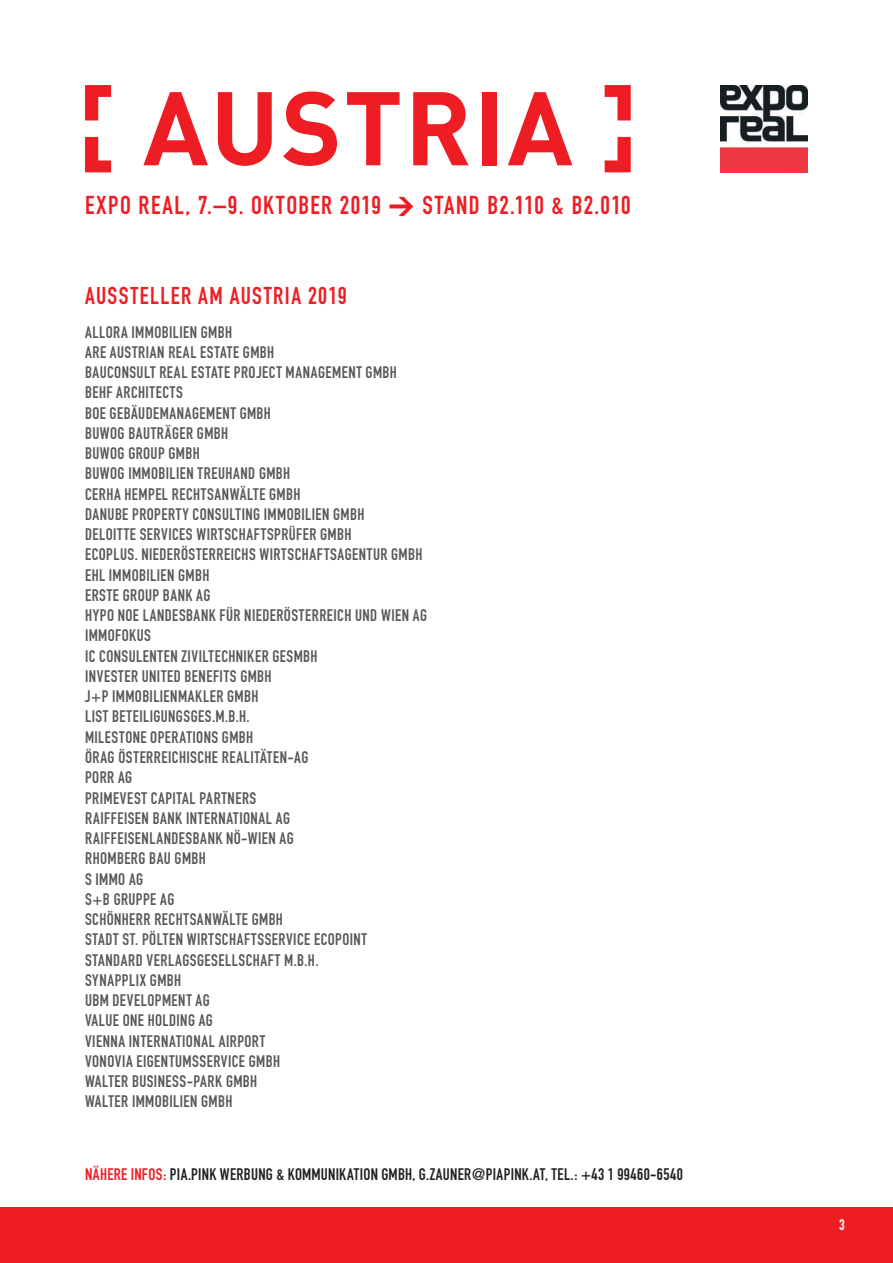
<style>
.page{position:relative;width:893px;height:1263px;background:#fff}
.page>*{position:absolute;margin:0;border:0;box-sizing:border-box;transform-origin:0 0}
.t1{font:25.5px "DIN Engschrift Alternate";letter-spacing:.05em;color:#ee1d23}
.t2{font:24px "DIN Engschrift Alternate";letter-spacing:.06em;color:#ee1d23}
.t3{font:16.5px "DIN Engschrift Alternate";letter-spacing:.03em;color:#57585a}
.t4{font:16.5px "DIN Engschrift Alternate";letter-spacing:.015em;color:#231f20}
.t5{font:15px "DIN Engschrift Alternate";color:#fff}
.s1{font-family:"DIN";font-weight:900}
.s2{color:#ee1d23}
</style>
<div class="page">
<img style="left:720px;top:85px;width:88px;height:87px">
<svg style="left:143px;top:92px;width:65px;height:73px"></svg>
<svg style="left:218px;top:92px;width:54px;height:74px"></svg>
<svg style="left:283px;top:92px;width:54px;height:74px"></svg>
<svg style="left:347px;top:92px;width:53px;height:73px"></svg>
<svg style="left:413px;top:92px;width:56px;height:73px"></svg>
<div style="left:482px;top:92px;width:15px;height:73px;background:#ee1d23"></div>
<svg style="left:508px;top:92px;width:64px;height:73px"></svg>
<svg style="left:85px;top:85px;width:26px;height:35px"></svg>
<svg style="left:85px;top:137px;width:26px;height:35px"></svg>
<svg style="left:605px;top:137px;width:26px;height:35px"></svg>
<svg style="left:605px;top:85px;width:26px;height:35px"></svg>
<div style="left:0;top:1207px;width:893px;height:56px;background:#ee1d23"></div>
<p class="t1" style="left:85px;top:190px;width:547px">EXPO REAL, 7.–9. OKTOBER 2019 <span class="s1">&gt;</span> STAND B2.110 &amp; B2.010</p>
<p class="t2" style="left:85px;top:281px;width:263px">AUSSTELLER AM AUSTRIA 2019</p>
<p class="t3" style="left:85px;top:322px;width:148px">ALLORA IMMOBILIEN GMBH</p>
<p class="t3" style="left:85px;top:342px;width:191px">ARE AUSTRIAN REAL ESTATE GMBH</p>
<p class="t3" style="left:85px;top:363px;width:313px">BAUCONSULT REAL ESTATE PROJECT MANAGEMENT GMBH</p>
<p class="t3" style="left:85px;top:383px;width:99px">BEHF ARCHITECTS</p>
<p class="t3" style="left:85px;top:403px;width:187px">BOE GEBÄUDEMANAGEMENT GMBH</p>
<p class="t3" style="left:85px;top:423px;width:145px">BUWOG BAUTRÄGER GMBH</p>
<p class="t3" style="left:85px;top:444px;width:116px">BUWOG GROUP GMBH</p>
<p class="t3" style="left:85px;top:464px;width:207px">BUWOG IMMOBILIEN TREUHAND GMBH</p>
<p class="t3" style="left:85px;top:484px;width:217px">CERHA HEMPEL RECHTSANWÄLTE GMBH</p>
<p class="t3" style="left:85px;top:504px;width:281px">DANUBE PROPERTY CONSULTING IMMOBILIEN GMBH</p>
<p class="t3" style="left:85px;top:525px;width:268px">DELOITTE SERVICES WIRTSCHAFTSPRÜFER GMBH</p>
<p class="t3" style="left:85px;top:545px;width:339px">ECOPLUS. NIEDERÖSTERREICHS WIRTSCHAFTSAGENTUR GMBH</p>
<p class="t3" style="left:85px;top:565px;width:126px">EHL IMMOBILIEN GMBH</p>
<p class="t3" style="left:85px;top:585px;width:127px">ERSTE GROUP BANK AG</p>
<p class="t3" style="left:85px;top:606px;width:344px">HYPO NOE LANDESBANK FÜR NIEDERÖSTERREICH UND WIEN AG</p>
<p class="t3" style="left:85px;top:626px;width:67px">IMMOFOKUS</p>
<p class="t3" style="left:85px;top:646px;width:234px">IC CONSULENTEN ZIVILTECHNIKER GESMBH</p>
<p class="t3" style="left:85px;top:666px;width:188px">INVESTER UNITED BENEFITS GMBH</p>
<p class="t3" style="left:85px;top:687px;width:175px">J+P IMMOBILIENMAKLER GMBH</p>
<p class="t3" style="left:85px;top:707px;width:166px">LIST BETEILIGUNGSGES.M.B.H.</p>
<p class="t3" style="left:85px;top:727px;width:170px">MILESTONE OPERATIONS GMBH</p>
<p class="t3" style="left:85px;top:747px;width:225px">ÖRAG ÖSTERREICHISCHE REALITÄTEN-AG</p>
<p class="t3" style="left:85px;top:768px;width:49px">PORR AG</p>
<p class="t3" style="left:85px;top:788px;width:173px">PRIMEVEST CAPITAL PARTNERS</p>
<p class="t3" style="left:85px;top:808px;width:207px">RAIFFEISEN BANK INTERNATIONAL AG</p>
<p class="t3" style="left:85px;top:828px;width:210px">RAIFFEISENLANDESBANK NÖ-WIEN AG</p>
<p class="t3" style="left:85px;top:849px;width:122px">RHOMBERG BAU GMBH</p>
<p class="t3" style="left:85px;top:869px;width:60px">S IMMO AG</p>
<p class="t3" style="left:85px;top:889px;width:91px">S+B GRUPPE AG</p>
<p class="t3" style="left:85px;top:909px;width:199px">SCHÖNHERR RECHTSANWÄLTE GMBH</p>
<p class="t3" style="left:85px;top:930px;width:284px">STADT ST. PÖLTEN WIRTSCHAFTSSERVICE ECOPOINT</p>
<p class="t3" style="left:85px;top:950px;width:235px">STANDARD VERLAGSGESELLSCHAFT M.B.H.</p>
<p class="t3" style="left:85px;top:970px;width:98px">SYNAPPLIX GMBH</p>
<p class="t3" style="left:85px;top:990px;width:126px">UBM DEVELOPMENT AG</p>
<p class="t3" style="left:85px;top:1011px;width:129px">VALUE ONE HOLDING AG</p>
<p class="t3" style="left:85px;top:1031px;width:182px">VIENNA INTERNATIONAL AIRPORT</p>
<p class="t3" style="left:85px;top:1051px;width:197px">VONOVIA EIGENTUMSSERVICE GMBH</p>
<p class="t3" style="left:85px;top:1071px;width:174px">WALTER BUSINESS-PARK GMBH</p>
<p class="t3" style="left:85px;top:1092px;width:149px">WALTER IMMOBILIEN GMBH</p>
<p class="t4" style="left:85px;top:1164px;width:599px"><span class="s2">NÄHERE INFOS:</span> PIA.PINK WERBUNG &amp; KOMMUNIKATION GMBH, G.ZAUNER@PIAPINK.AT, TEL.: +43 1 99460-6540</p>
<p class="t5" style="left:839px;top:1216px;width:7px">3</p>
</div>
